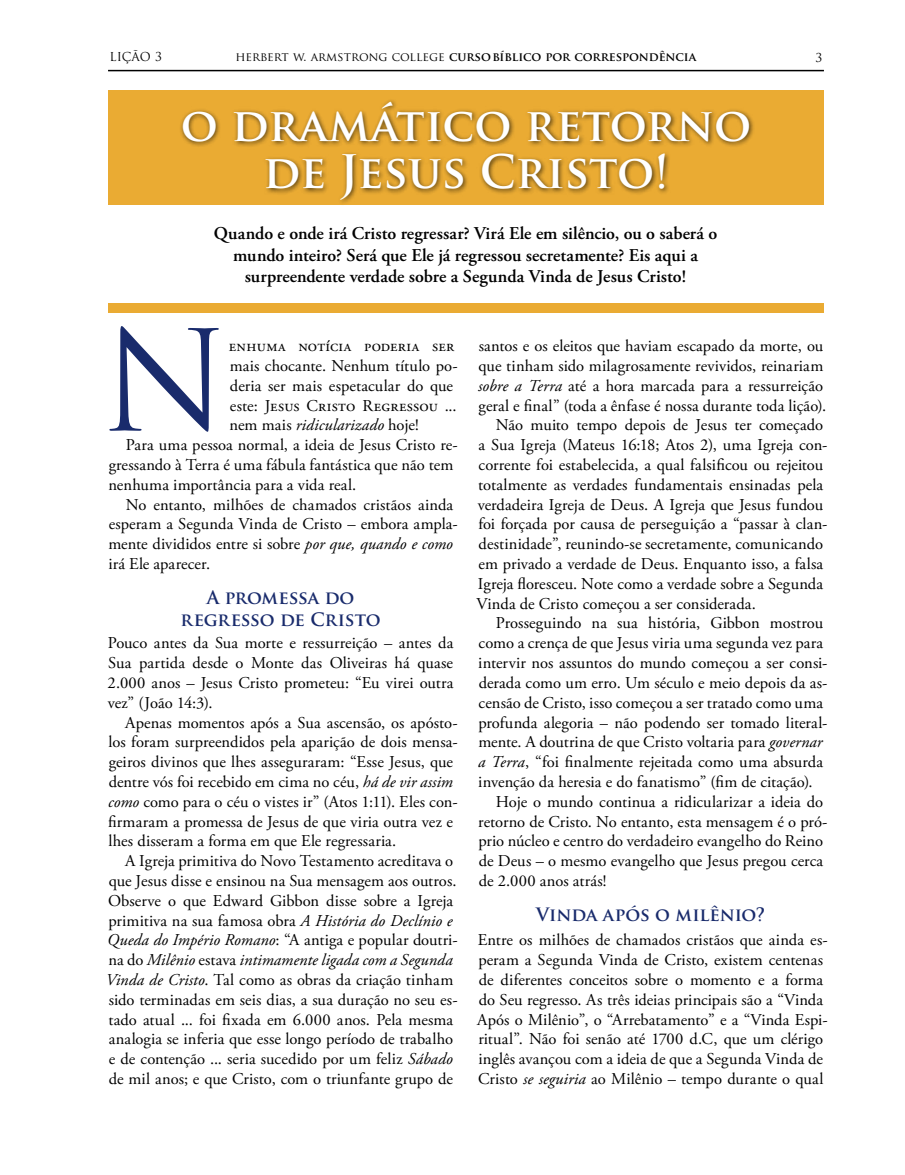
<style>
.page{position:relative;width:905px;height:1175px;background:#fff}
.page>*{position:absolute;margin:0;border:0;box-sizing:border-box;transform-origin:0 0}
.t1{font:135.9px "Trajan Pro";color:#192b6c}
.t2{font:700 45px/46.8px "Trajan Pro";color:#fff;text-align:center}
.t3{font:600 18px/21.6px "Adobe Garamond Pro";color:#000;text-align:center}
.t4{font:700 18px/21.6px "Trajan Pro";letter-spacing:-.01em;color:#192b6c;text-align:center}
.t5{font:16.5px/19.8px "Adobe Garamond Pro";letter-spacing:-.005em;color:#000}
.t6{font:italic 16.5px "Adobe Garamond Pro";letter-spacing:.01em;color:#000}
.t7{font:16.5px "Adobe Garamond Pro";letter-spacing:.015em;color:#000}
.t8{font:700 12px "Trajan Pro";color:#000}
.t9{font:12px "Trajan Pro";color:#000}
.s1{font-weight:400}
.s2{font-style:italic}
.s3{font-style:normal}
</style>
<div class="page">
<hr style="left:108px;top:70px;width:716px;height:1px;background:#000">
<div style="left:108px;top:90px;width:716px;height:115px;background:#eaab33"></div>
<div style="left:179px;top:98px;width:576px;height:107px;background:#000;opacity:.68"></div>
<div style="left:108px;top:303px;width:716px;height:10px;background:#eaab33"></div>
<p class="t9" style="left:110px;top:49px;width:54px">LIÇÃO 3</p>
<p class="t8" style="left:236px;top:49px;width:462px"><span class="s1">herbert w. armstrong college</span> cursobíblico por correspondência</p>
<p class="t9" style="left:815px;top:50px;width:8px">3</p>
<h2 class="t2" style="left:181px;top:102px;width:572px">o dramático retorno de Jesus Cristo!</h2>
<p class="t3" style="left:214px;top:223px;width:505px">Quando e onde irá Cristo regressar? Virá Ele em silêncio, ou o saberá o mundo inteiro? Será que Ele já regressou secretamente? Eis aqui a surpreendente verdade sobre a Segunda Vinda de Jesus Cristo!</p>
<h1 class="t1" style="left:100px;top:295px;width:130px">N</h1>
<p class="t5" style="left:479px;top:336px;width:346px">santos e os eleitos que haviam escapado da morte, ou</p>
<p class="t5" style="left:478px;top:356px;width:346px">que tinham sido milagrosamente revividos, reinariam</p>
<p class="t5" style="left:478px;top:376px;width:346px"><span class="s2">sobre a Terra</span> até a hora marcada para a ressurreição</p>
<p class="t5" style="left:478px;top:396px;width:349px">geral e final” (toda a ênfase é nossa durante toda lição).</p>
<p class="t5" style="left:495px;top:416px;width:329px">Não muito tempo depois de Jesus ter começado</p>
<p class="t5" style="left:478px;top:435px;width:350px">a Sua Igreja (Mateus 16:18; Atos 2), uma Igreja con-</p>
<p class="t5" style="left:478px;top:455px;width:346px">corrente foi estabelecida, a qual falsificou ou rejeitou</p>
<p class="t5" style="left:478px;top:475px;width:346px">totalmente as verdades fundamentais ensinadas pela</p>
<p class="t5" style="left:477px;top:495px;width:347px">verdadeira Igreja de Deus. A Igreja que Jesus fundou</p>
<p class="t5" style="left:478px;top:515px;width:350px">foi forçada por causa de perseguição a “passar à clan-</p>
<p class="t5" style="left:478px;top:534px;width:346px">destinidade”, reunindo-se secretamente, comunicando</p>
<p class="t5" style="left:478px;top:554px;width:346px">em privado a verdade de Deus. Enquanto isso, a falsa</p>
<p class="t5" style="left:478px;top:574px;width:347px">Igreja floresceu. Note como a verdade sobre a Segunda</p>
<p class="t5" style="left:476px;top:594px;width:281px">Vinda de Cristo começou a ser considerada.</p>
<p class="t5" style="left:496px;top:614px;width:329px">Prosseguindo na sua história, Gibbon mostrou</p>
<p class="t5" style="left:478px;top:633px;width:346px">como a crença de que Jesus viria uma segunda vez para</p>
<p class="t5" style="left:478px;top:653px;width:351px">intervir nos assuntos do mundo começou a ser consi-</p>
<p class="t5" style="left:478px;top:673px;width:350px">derada como um erro. Um século e meio depois da as-</p>
<p class="t5" style="left:478px;top:693px;width:346px">censão de Cristo, isso começou a ser tratado como uma</p>
<p class="t5" style="left:478px;top:713px;width:351px">profunda alegoria – não podendo ser tomado literal-</p>
<p class="t5" style="left:478px;top:732px;width:345px">mente. A doutrina de que Cristo voltaria para <span class="s2">governar</span></p>
<p class="t5" style="left:478px;top:752px;width:347px"><span class="s2">a Terra</span>, “foi finalmente rejeitada como uma absurda</p>
<p class="t5" style="left:478px;top:772px;width:336px">invenção da heresia e do fanatismo” (fim de citação).</p>
<p class="t5" style="left:496px;top:792px;width:329px">Hoje o mundo continua a ridicularizar a ideia do</p>
<p class="t5" style="left:478px;top:812px;width:351px">retorno de Cristo. No entanto, esta mensagem é o pró-</p>
<p class="t5" style="left:478px;top:831px;width:346px">prio núcleo e centro do verdadeiro evangelho do Reino</p>
<p class="t5" style="left:478px;top:851px;width:346px">de Deus – o mesmo evangelho que Jesus pregou cerca</p>
<p class="t5" style="left:478px;top:871px;width:129px">de 2.000 anos atrás!</p>
<p class="t4" style="left:536px;top:904px;width:230px">Vinda após o milênio?</p>
<p class="t5" style="left:477px;top:930px;width:352px">Entre os milhões de chamados cristãos que ainda es&shy;peram a Segunda Vinda de Cristo, existem centenas de diferentes conceitos sobre o momento e a forma do Seu regresso. As três ideias principais são a “Vinda Após o Milênio”, o “Arrebatamento” e a “Vinda Espi&shy;ritual”. Não foi senão até 1700 d.C, que um clérigo inglês avançou com a ideia de que a Segunda Vinda de Cristo <span class="s2">se seguiria</span> ao Milênio – tempo durante o qual</p>
<p class="t7" style="left:229px;top:336px;width:227px">enhuma notícia poderia ser</p>
<p class="t5" style="left:230px;top:356px;width:229px">mais chocante. Nenhum título po-</p>
<p class="t5" style="left:230px;top:376px;width:225px">deria ser mais espetacular do que</p>
<p class="t5" style="left:230px;top:396px;width:228px">este: Jesus Cristo Regressou ...</p>
<p class="t6" style="left:230px;top:415px;width:190px"><span class="s3">nem mais</span> ridicularizado <span class="s3">hoje!</span></p>
<p class="t5" style="left:126px;top:435px;width:333px">Para uma pessoa normal, a ideia de Jesus Cristo re-</p>
<p class="t5" style="left:109px;top:455px;width:346px">gressando à Terra é uma fábula fantástica que não tem</p>
<p class="t5" style="left:108px;top:475px;width:249px">nenhuma importância para a vida real.</p>
<p class="t5" style="left:126px;top:495px;width:329px">No entanto, milhões de chamados cristãos ainda</p>
<p class="t5" style="left:109px;top:515px;width:350px">esperam a Segunda Vinda de Cristo – embora ampla-</p>
<p class="t5" style="left:108px;top:534px;width:346px">mente divididos entre si sobre <span class="s2">por que, quando e como</span></p>
<p class="t5" style="left:108px;top:554px;width:103px">irá Ele aparecer.</p>
<p class="t4" style="left:180px;top:587px;width:202px">A promessa do regresso de Cristo</p>
<p class="t5" style="left:107px;top:633px;width:347px;text-align:justify">Pouco antes da Sua morte e ressurreição – antes da Sua partida desde o Monte das Oliveiras há quase 2.000 anos – Jesus Cristo prometeu: “Eu virei outra vez” (João 14:3).</p>
<p class="t5" style="left:108px;top:713px;width:351px;text-indent:17px">Apenas momentos após a Sua ascensão, os apósto&shy;los foram surpreendidos pela aparição de dois mensa&shy;geiros divinos que lhes asseguraram: “Esse Jesus, que dentre vós foi recebido em cima no céu, <span class="s2">há de vir assim como</span> como para o céu o vistes ir” (Atos 1:11). Eles con&shy;firmaram a promessa de Jesus de que viria outra vez e lhes disseram a forma em que Ele regressaria.</p>
<p class="t5" style="left:106px;top:851px;width:353px;text-indent:19px">A Igreja primitiva do Novo Testamento acreditava o que Jesus disse e ensinou na Sua mensagem aos outros.<br>Observe o que Edward Gibbon disse sobre a Igreja primitiva na sua famosa obra <span class="s2">A História do Declínio e Queda do Império Romano</span>: “A antiga e popular doutri&shy;na do <span class="s2">Milênio</span> estava <span class="s2">intimamente ligada com a Segunda Vinda de Cristo</span>. Tal como as obras da criação tinham sido terminadas em seis dias, a sua duração no seu es&shy;tado atual ... foi fixada em 6.000 anos. Pela mesma analogia se inferia que esse longo período de trabalho e de contenção ... seria sucedido por um feliz <span class="s2">Sábado </span>de mil anos; e que Cristo, com o triunfante grupo de</p>
</div>
